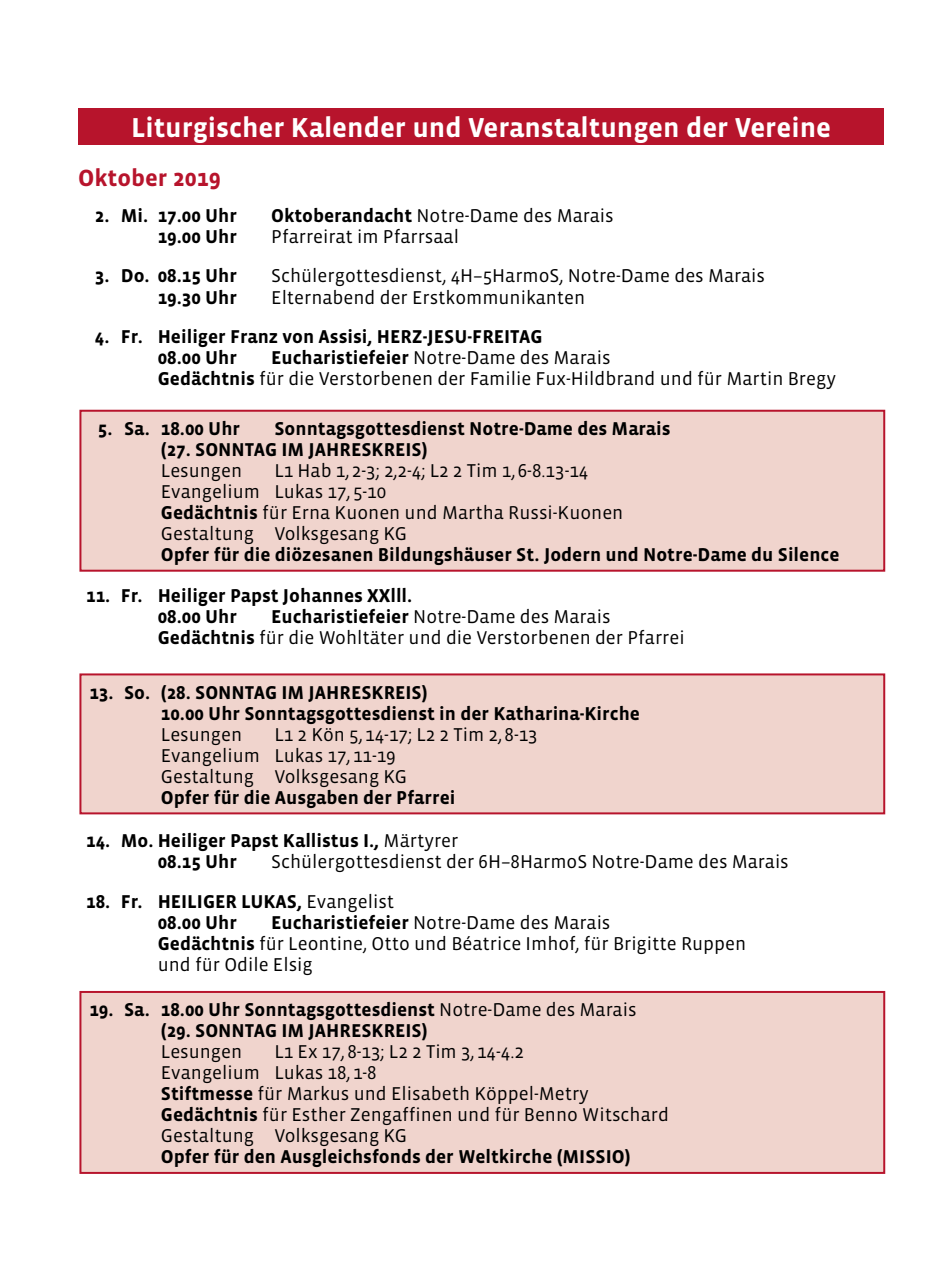
<style>
.page{position:relative;width:942px;height:1276px;background:#fff}
.page>*{position:absolute;margin:0;border:0;box-sizing:border-box;transform-origin:0 0}
.t1{font:700 28px "Vista Sans";color:#fff}
.t2{font:700 24px "Vista Sans";color:#b7142c}
.t3{font:19px/21px "Vista Sans";color:#000}
.t4{font:700 19px/21px "Vista Sans";color:#000}
.s1{font-weight:700}
.s2{font-weight:400}
</style>
<div class="page">
<div style="left:78px;top:108px;width:805px;height:37px;background:#b7142c"></div>
<div style="left:80px;top:992px;width:803px;height:181px;background:#f0d4cd"></div>
<div style="left:79px;top:991px;width:805px;height:183px;border:2px solid #b7142c"></div>
<div style="left:80px;top:411px;width:803px;height:160px;background:#f0d4cd"></div>
<div style="left:79px;top:410px;width:805px;height:162px;border:2px solid #b7142c"></div>
<div style="left:80px;top:674px;width:803px;height:139px;background:#f0d4cd"></div>
<div style="left:79px;top:673px;width:805px;height:141px;border:2px solid #b7142c"></div>
<h1 class="t1" style="left:131px;top:113px;width:701px">Liturgischer Kalender und Veranstaltungen der Vereine</h1>
<p class="t2" style="left:78px;top:166px;width:144px">Oktober 2019</p>
<p class="t4" style="left:95px;top:206px;width:143px">2. Mi. 17.00 Uhr</p>
<p class="t3" style="left:271px;top:206px;width:344px"><span class="s1">Oktoberandacht</span> Notre-Dame des Marais</p>
<p class="t4" style="left:158px;top:227px;width:81px">19.00 Uhr</p>
<p class="t3" style="left:271px;top:227px;width:189px">Pfarreirat im Pfarrsaal</p>
<p class="t4" style="left:95px;top:266px;width:143px">3. Do. 08.15 Uhr</p>
<p class="t3" style="left:271px;top:266px;width:495px">Schülergottesdienst, 4H–5HarmoS, Notre-Dame des Marais</p>
<p class="t4" style="left:158px;top:287px;width:81px">19.30 Uhr</p>
<p class="t3" style="left:271px;top:287px;width:315px">Elternabend der Erstkommunikanten</p>
<p class="t4" style="left:158px;top:326px;width:386px;text-indent:-63px">4. Fr. Heiliger Franz von Assisi, HERZ-JESU-FREITAG<br>08.00 Uhr</p>
<p class="t3" style="left:158px;top:347px;width:679px;text-indent:113px"><span class="s1">Eucharistiefeier</span> Notre-Dame des Marais<br><span class="s1">Gedächtnis</span> für die Verstorbenen der Familie Fux-Hildbrand und für Martin Bregy</p>
<p class="t4" style="left:98px;top:419px;width:143px">5. Sa. 18.00 Uhr</p>
<p class="t4" style="left:161px;top:419px;width:511px;text-indent:113px">Sonntagsgottesdienst Notre-Dame des Marais (27. SONNTAG IM JAHRESKREIS)</p>
<p class="t3" style="left:161px;top:461px;width:83px">Lesungen</p>
<p class="t3" style="left:161px;top:461px;width:464px;text-indent:113px">L1 Hab 1, 2-3; 2,2-4; L2 2 Tim 1, 6-8.13-14<br>Evangelium Lukas 17,5-10<br><span class="s1">Gedächtnis</span> für Erna Kuonen und Martha Russi-Kuonen Gestaltung Volksgesang KG</p>
<p class="t4" style="left:161px;top:544px;width:680px">Opfer für die diözesanen Bildungshäuser St. Jodern und Notre-Dame du Silence</p>
<p class="t4" style="left:158px;top:585px;width:256px;text-indent:-71px">11. Fr. Heiliger Papst Johannes XXlll.<br>08.00 Uhr</p>
<p class="t3" style="left:158px;top:606px;width:528px;text-indent:113px"><span class="s1">Eucharistiefeier</span> Notre-Dame des Marais<br><span class="s1">Gedächtnis</span> für die Wohltäter und die Verstorbenen der Pfarrei</p>
<p class="t4" style="left:161px;top:682px;width:480px;text-indent:-71px">13. So. (28. SONNTAG IM JAHRESKREIS)<br>10.00 Uhr Sonntagsgottesdienst in der Katharina-Kirche</p>
<p class="t3" style="left:161px;top:724px;width:83px">Lesungen</p>
<p class="t3" style="left:161px;top:724px;width:378px;text-indent:113px">L1 2 Kön 5,14-17; L2 2 Tim 2, 8-13<br>Evangelium Lukas 17,11-19<br>Gestaltung Volksgesang KG</p>
<p class="t4" style="left:161px;top:787px;width:296px">Opfer für die Ausgaben der Pfarrei</p>
<p class="t4" style="left:158px;top:831px;width:302px;text-indent:-71px">14. Mo. Heiliger Papst Kallistus I., <span class="s2">Märtyrer<br></span>08.15 Uhr</p>
<p class="t3" style="left:271px;top:852px;width:519px">Schülergottesdienst der 6H–8HarmoS Notre-Dame des Marais</p>
<p class="t4" style="left:158px;top:891px;width:238px;text-indent:-71px">18. Fr. HEILIGER LUKAS, <span class="s2">Evangelist<br></span>08.00 Uhr</p>
<p class="t3" style="left:158px;top:912px;width:589px;text-indent:113px"><span class="s1">Eucharistiefeier</span> Notre-Dame des Marais<br><span class="s1">Gedächtnis</span> für Leontine, Otto und Béatrice Imhof, für Brigitte Ruppen und für Odile Elsig</p>
<p class="t4" style="left:161px;top:1000px;width:477px;text-indent:-71px">19. Sa. 18.00 Uhr Sonntagsgottesdienst <span class="s2">Notre-Dame des Marais </span>(29. SONNTAG IM JAHRESKREIS)</p>
<p class="t3" style="left:161px;top:1042px;width:83px">Lesungen</p>
<p class="t3" style="left:161px;top:1042px;width:509px;text-indent:113px">L1 Ex 17, 8-13; L2 2 Tim 3, 14-4.2<br>Evangelium Lukas 18,1-8<br><span class="s1">Stiftmesse</span> für Markus und Elisabeth Köppel-Metry <span class="s1">Gedächtnis</span> für Esther Zengaffinen und für Benno Witschard Gestaltung Volksgesang KG</p>
<p class="t4" style="left:161px;top:1147px;width:471px">Opfer für den Ausgleichsfonds der Weltkirche (MISSIO)</p>
</div>
